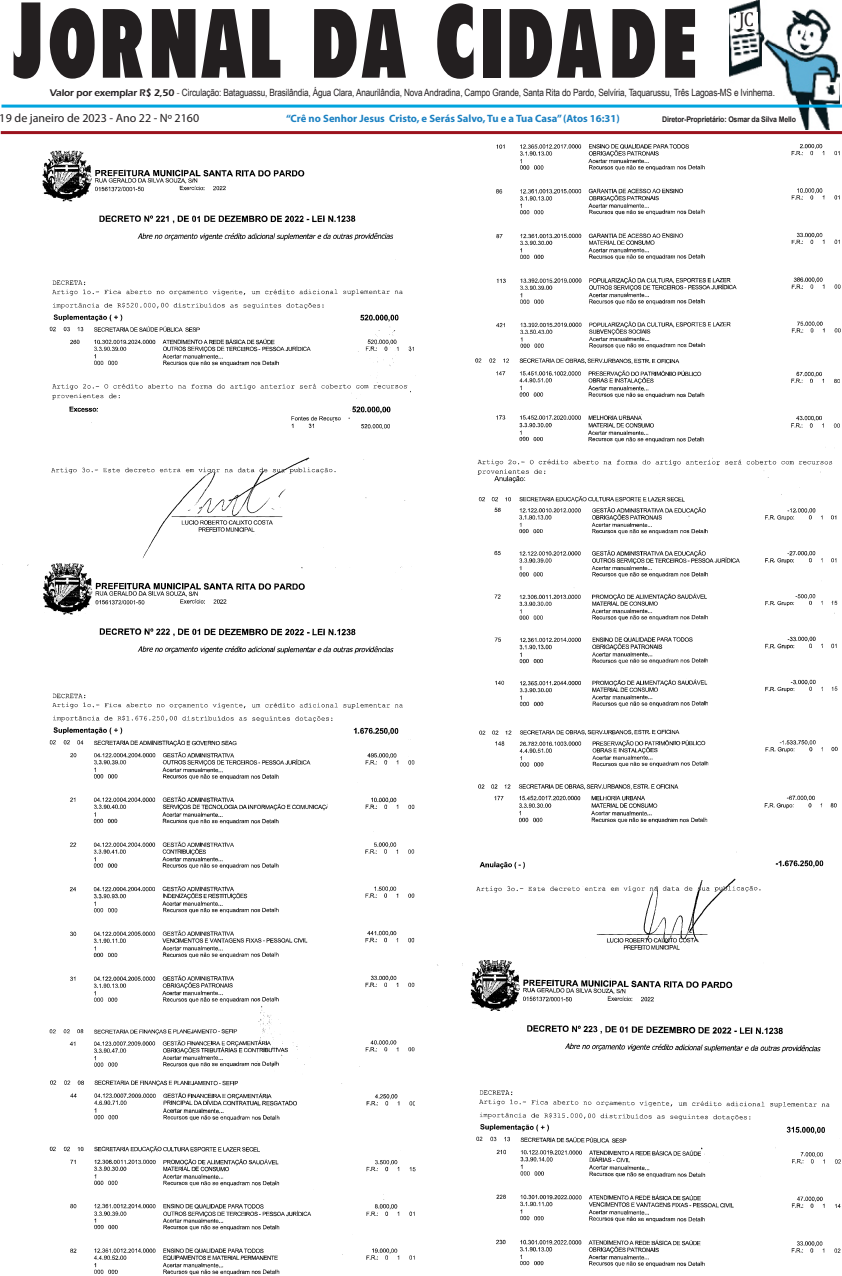
<style>
.page{position:relative;width:842px;height:1276px;background:#fff}
.page>*{position:absolute;margin:0;border:0;box-sizing:border-box;transform-origin:0 0}
.Corpo_de_Texto_-_1{font:94.3px "Seigh Display SSK";letter-spacing:.06em;color:#231f20;scale:.8 1}
.TEXTO{font:20px "Cambria";color:#231f20;scale:.9 1}
.Texto_2{font:12px "Myriad Pro";color:#231f20}
.TOPICO{font:700 10.6px "Myriad Pro";color:#1b81c2}
.Topo{font:10px "Arial Narrow";letter-spacing:-.015em;color:#231f20}
.TOPICO-2{font:700 7.8px "Arial";letter-spacing:-.02em;color:#231f20;scale:.9 1}
.s1{font-size:103.4px}
.s2{font-size:101.1px}
.s3{font-family:"Eras Itc TOT";font-weight:600}
.s4{font-family:"Minion Pro"}
</style>
<div class="page">
<img style="left:729px;top:0;width:110px;height:129px">
<hr style="left:1px;top:105px;width:841px;height:3px;background:#00a4de">
<hr style="left:1px;top:131px;width:841px;height:3px;background:#9b131e">
<div style="left:737px;top:12px;width:21px;height:16px;background:#fff"></div>
<img style="left:42px;top:150px;width:372px;height:409px">
<img style="left:2px;top:563px;width:414px;height:713px">
<img style="left:496px;top:143px;width:345px;height:206px">
<img style="left:475px;top:358px;width:365px;height:409px">
<img style="left:437px;top:960px;width:403px;height:307px">
<img style="left:476px;top:784px;width:361px;height:166px">
<p class="Corpo_de_Texto_-_1" style="left:10px;top:-3px;width:862px"><span class="s1">J</span>ORNAL DA <span class="s2">C</span>IDADE</p>
<p class="Texto_2" style="left:0;top:111px;width:201px">19 de janeiro de 2023 - Ano 22 - Nº 2160</p>
<p class="TOPICO" style="left:286px;top:111px;width:335px">“Crê no Senhor Jesus Cristo, e Serás Salvo, Tu e a Tua Casa” (Atos 16:31)</p>
<p class="TOPICO-2" style="left:662px;top:114px;width:150px">Diretor-Proprietário: Osmar da Silva Mello</p>
<p class="TEXTO" style="left:739px;top:7px;width:18px">JC</p>
<p class="Topo" style="left:50px;top:85px;width:727px"><span class="s3">Valor por exemplar R$ 2,50</span> <span class="s4">-</span> Circulação: Bataguassu, Brasilândia, Água Clara, Anaurilândia, Nova Andradina, Campo Grande, Santa Rita do Pardo, Selvíria, Taquarussu, Três Lagoas-MS e Ivinhema.</p>
</div>
